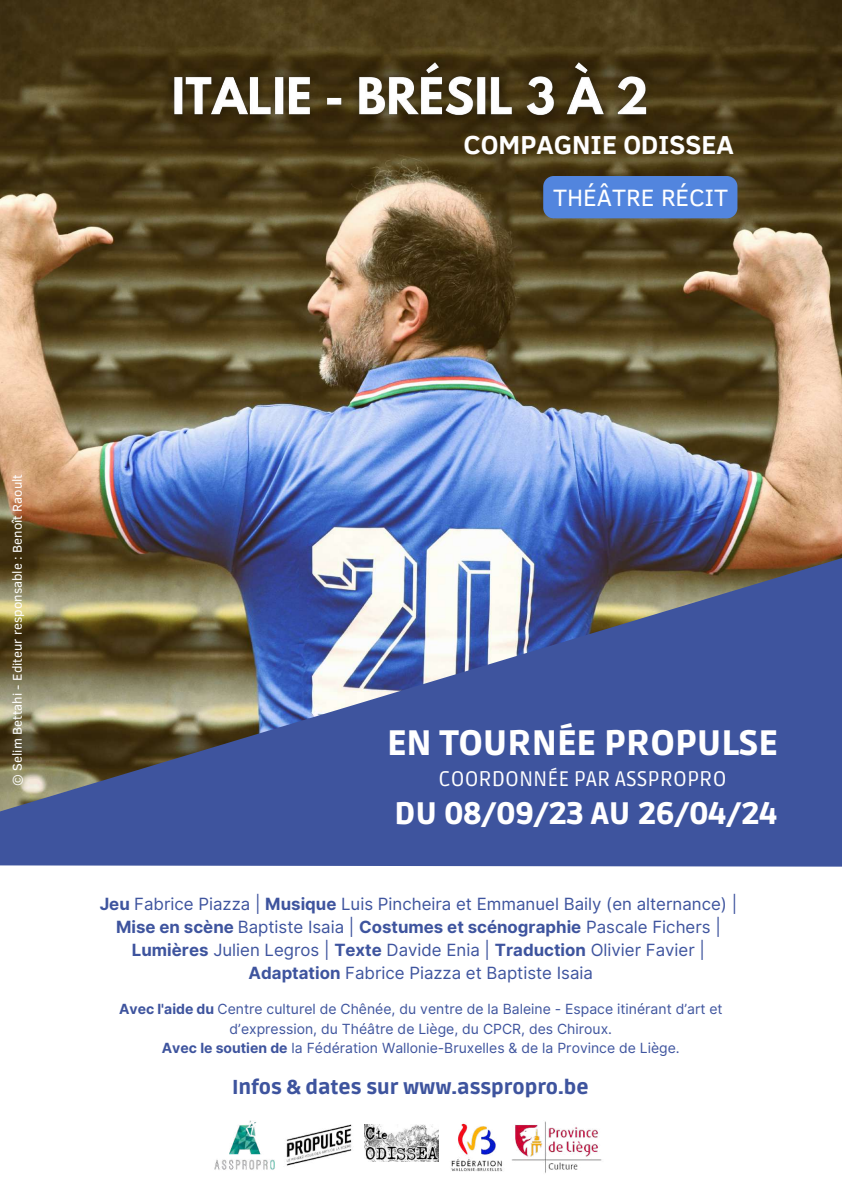
<style>
.page{position:relative;width:842px;height:1191px;background:#fff}
.page>*{position:absolute;margin:0;border:0;box-sizing:border-box;transform-origin:0 0}
.t1{font:900 35.1px "Ruda";color:#fff}
.t2{font:900 30.9px "Ruda";color:#fff}
.t3{font:700 26.7px "Clear Sans";color:#fff}
.t4{font:24.3px "Clear Sans";color:#fff}
.t5{font:21.1px "Ruda";color:#fff}
.t6{font:900 20.1px "Ruda";color:#3e549e}
.t7{font:16.8px/23.1px "Inter";color:#3e549e;text-align:center}
.t8{font:14px/19.5px "Inter";color:#3e549e;text-align:center}
.t9{font:13px "Clear Sans";color:#fff}
.s1{font-weight:700}
</style>
<div class="page">
<img style="left:0;top:0;width:842px;height:556px">
<img style="left:214px;top:1120px;width:60px;height:50px">
<img style="left:264px;top:1120px;width:107px;height:49px">
<img style="left:364px;top:1123px;width:75px;height:38px">
<img style="left:451px;top:1121px;width:151px;height:52px">
<img style="left:158px;top:48px;width:505px;height:85px">
<svg style="left:0;top:556px;width:842px;height:310px;fill:#3e549e"></svg>
<div style="left:543px;top:176px;width:194px;height:42px;background:#5285de"></div>
<h3 class="t3" style="left:464px;top:125px;width:272px">COMPAGNIE ODISSEA</h3>
<h3 class="t4" style="left:553px;top:180px;width:177px">THÉÂTRE RÉCIT</h3>
<p class="t9" style="left:8px;top:786px;width:313px;rotate:-90deg">© Selim Bettahi - Editeur responsable : Benoît Raoult</p>
<h1 class="t1" style="left:387px;top:722px;width:392px">EN TOURNÉE PROPULSE</h1>
<p class="t5" style="left:439px;top:766px;width:289px">COORDONNÉE PAR ASSPROPRO</p>
<h2 class="t2" style="left:395px;top:795px;width:384px">DU 08/09/23 AU 26/04/24</h2>
<p class="t7" style="left:100px;top:892px;width:639px"><span class="s1">Jeu</span> Fabrice Piazza | <span class="s1">Musique</span> Luis Pincheira et Emmanuel Baily (en alternance) | <span class="s1">Mise en scène</span> Baptiste Isaia | <span class="s1">Costumes et scénographie</span> Pascale Fichers | <span class="s1">Lumières</span> Julien Legros | <span class="s1">Texte</span> Davide Enia | <span class="s1">Traduction</span> Olivier Favier | <span class="s1">Adaptation</span> Fabrice Piazza et Baptiste Isaia</p>
<p class="t8" style="left:119px;top:999px;width:605px"><span class="s1">Avec l'aide du</span> Centre culturel de Chênée, du ventre de la Baleine - Espace itinérant d’art et d’expression, du Théâtre de Liège, du CPCR, des Chiroux.<br><span class="s1">Avec le soutien de</span> la Fédération Wallonie-Bruxelles &amp; de la Province de Liège.</p>
<p class="t6" style="left:232px;top:1075px;width:358px">Infos &amp; dates sur www.asspropro.be</p>
</div>
